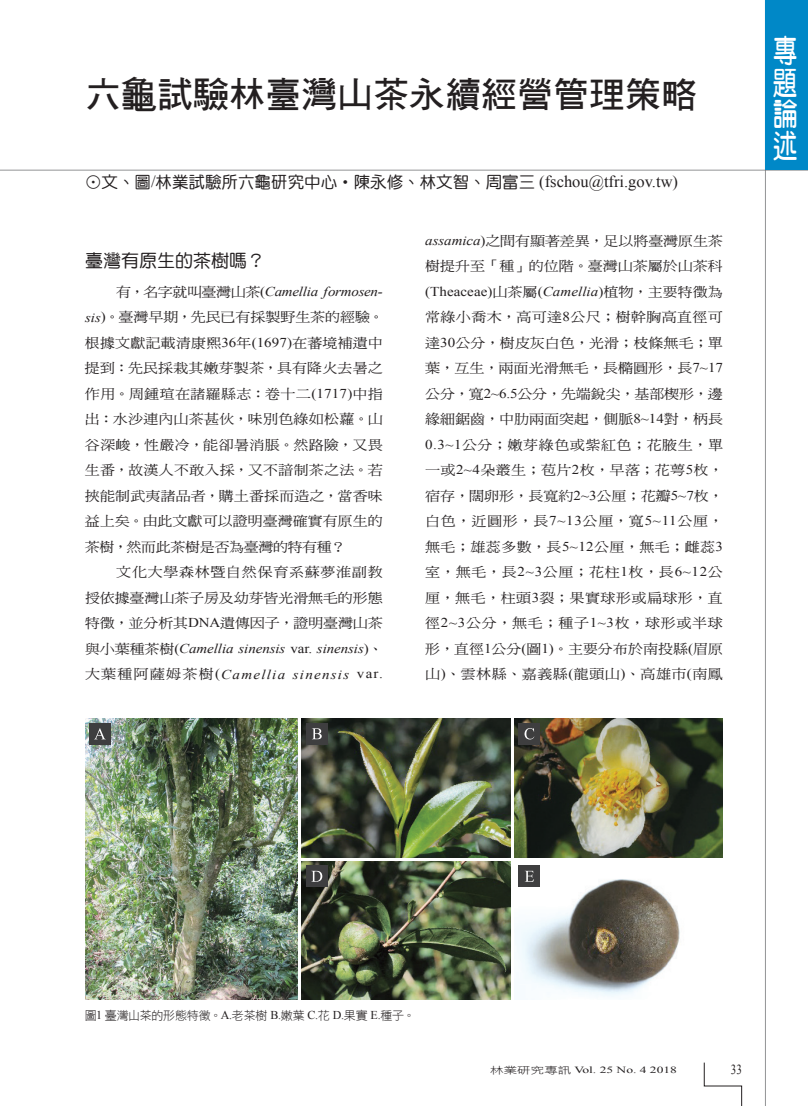
<style>
.page{position:relative;width:808px;height:1106px;background:#fff}
.page>*{position:absolute;margin:0;border:0;box-sizing:border-box;transform-origin:0 0}
._03大標{font:36px "DF Hei W7 WINP BF";color:#231f20}
.t1{font:31.5px/31.5px "DF Yuan W7 WINP BF";color:#fff;text-align:justify;scale:.77 1}
._02-內文中標標準{font:18px "DF Yuan W5 WINP BF";color:#231f20}
._04作者{font:16.5px "DF Yuan W5 WINP BF";color:#231f20}
.t2{font:13.8px "Times New Roman";color:#231f20;scale:.8 1}
._01內文{font:13.5px/25.5px "DF Ming W5 WINP BF";color:#231f20;text-align:justify;scale:1.11 1}
._06圖說{font:12px "DF Hei W3 WINP BF";letter-spacing:-.015em;color:#231f20}
.t3{font:9.45px "Times New Roman";color:#231f20;scale:1.43 1}
.s1{font-family:"Times New Roman"}
.s2{font-family:"Times New Roman";font-style:italic}
.s3{font-family:"DF Hei W3 WINP BF"}
</style>
<div class="page">
<hr style="left:0;top:170px;width:808px;height:1px;background:#6c6d70">
<hr style="left:765px;top:0;width:1px;height:1106px;background:#6c6d70">
<svg style="left:704px;top:1062px;width:38px;height:44px"></svg>
<div style="left:766px;top:0;width:42px;height:170px;background:#0088c7"></div>
<img style="left:85px;top:719px;width:213px;height:280px">
<img style="left:302px;top:719px;width:208px;height:138px">
<img style="left:514px;top:719px;width:209px;height:138px">
<img style="left:302px;top:861px;width:208px;height:138px">
<img style="left:514px;top:865px;width:166px;height:132px">
<div style="left:89px;top:723px;width:22px;height:21px;background:#3e3e3f"></div>
<svg style="left:95px;top:728px;width:10px;height:11px"></svg>
<div style="left:306px;top:723px;width:21px;height:21px;background:#3e3e3f"></div>
<svg style="left:312px;top:728px;width:10px;height:11px"></svg>
<div style="left:519px;top:723px;width:21px;height:21px;background:#3e3e3f"></div>
<svg style="left:524px;top:728px;width:10px;height:11px"></svg>
<div style="left:306px;top:865px;width:21px;height:22px;background:#3e3e3f"></div>
<svg style="left:311px;top:870px;width:11px;height:11px"></svg>
<div style="left:519px;top:865px;width:21px;height:22px;background:#3e3e3f"></div>
<svg style="left:525px;top:870px;width:9px;height:11px"></svg>
<p class="_03大標" style="left:85px;top:76px;width:613px">六龜試驗林臺灣山茶永續經營管理策略</p>
<p class="_04作者" style="left:85px;top:173px;width:594px">⊙文、圖<span class="s1">/</span>林業試驗所六龜研究中心‧陳永修、林文智、周富三 <span class="s1">(fschou@tfri.gov.tw)</span></p>
<p class="_02-內文中標標準" style="left:85px;top:251px;width:181px">臺灣有原生的茶樹嗎？</p>
<p class="_01內文" style="left:85px;top:279px;width:271px;text-indent:31px">有，名字就叫臺灣山茶<span class="s1">(</span><span class="s2">Camellia formosen&shy;sis</span><span class="s1">)</span>。臺灣早期，先民已有採製野生茶的經驗。根據文獻記載清康熙<span class="s1">36</span>年<span class="s1">(1697)</span>在蕃境補遺中提到：先民採栽其嫩芽製茶，具有降火去暑之作用。周鍾瑄在諸羅縣志：卷十二<span class="s1">(1717)</span>中指出：水沙連內山茶甚伙，味別色綠如松蘿。山谷深峻，性嚴冷，能卻暑消脹。然路險，又畏生番，故漢人不敢入採，又不諳制茶之法。若挾能制武夷諸品者，購土番採而造之，當香味益上矣。由此文獻可以證明臺灣確實有原生的茶樹，然而此茶樹是否為臺灣的特有種？</p>
<p class="_01內文" style="left:85px;top:559px;width:270px;text-indent:31px">文化大學森林暨自然保育系蘇夢淮副教授依據臺灣山茶子房及幼芽皆光滑無毛的形態特徵，並分析其<span class="s1">DNA</span>遺傳因子，證明臺灣山茶與小葉種茶樹<span class="s1">(</span><span class="s2">Camellia sinensis</span> <span class="s1">var.</span> <span class="s2">sinensis</span><span class="s1">)</span>、大葉種阿薩姆茶樹<span class="s1">(</span><span class="s2">Camellia sinensis</span> <span class="s1">var.</span></p>
<p class="_01內文" style="left:425px;top:228px;width:270px"><span class="s2">assamica</span><span class="s1">)</span>之間有顯著差異，足以將臺灣原生茶樹提升至「種」的位階。臺灣山茶屬於山茶科<span class="s1">(Theaceae)</span>山茶屬<span class="s1">(</span><span class="s2">Camellia</span><span class="s1">)</span>植物，主要特徵為常綠小喬木，高可達<span class="s1">8</span>公尺；樹幹胸高直徑可達<span class="s1">30</span>公分，樹皮灰白色，光滑；枝條無毛；單葉，互生，兩面光滑無毛，長橢圓形，長<span class="s1">7~17</span>公分，寬<span class="s1">2~6.5</span>公分，先端銳尖，基部楔形，邊緣細鋸齒，中肋兩面突起，側脈<span class="s1">8~14</span>對，柄長<span class="s1">0.3~1</span>公分；嫩芽綠色或紫紅色；花腋生，單一或<span class="s1">2~4</span>朵叢生；苞片<span class="s1">2</span>枚，早落；花萼<span class="s1">5</span>枚，宿存，闊卵形，長寬約<span class="s1">2~3</span>公厘；花瓣<span class="s1">5~7</span>枚，白色，近圓形，長<span class="s1">7~13</span>公厘，寬<span class="s1">5~11</span>公厘，無毛；雄蕊多數，長<span class="s1">5~12</span>公厘，無毛；雌蕊<span class="s1">3</span>室，無毛，長<span class="s1">2~3</span>公厘；花柱<span class="s1">1</span>枚，長<span class="s1">6~12</span>公厘，無毛，柱頭<span class="s1">3</span>裂；果實球形或扁球形，直徑<span class="s1">2~3</span>公分，無毛；種子<span class="s1">1~3</span>枚，球形或半球形，直徑<span class="s1">1</span>公分<span class="s1">(</span>圖<span class="s1">1)</span>。主要分布於南投縣<span class="s1">(</span>眉原山<span class="s1">)</span>、雲林縣、嘉義縣<span class="s1">(</span>龍頭山<span class="s1">)</span>、高雄市<span class="s1">(</span>南鳳</p>
<h2 class="t1" style="left:773px;top:35px;width:32px">專題論述</h2>
<p class="_06圖說" style="left:85px;top:1009px;width:332px">圖<span class="s1">1</span> 臺灣山茶的形態特徵。<span class="s1">A.</span>老茶樹 <span class="s1">B.</span>嫩葉 <span class="s1">C.</span>花 <span class="s1">D.</span>果實 <span class="s1">E.</span>種子。</p>
<p class="t3" style="left:490px;top:1063px;width:132px"><span class="s3">林業研究專訊</span> Vol. 25 No. 4 2018</p>
<p class="t2" style="left:731px;top:1060px;width:15px">33</p>
</div>
